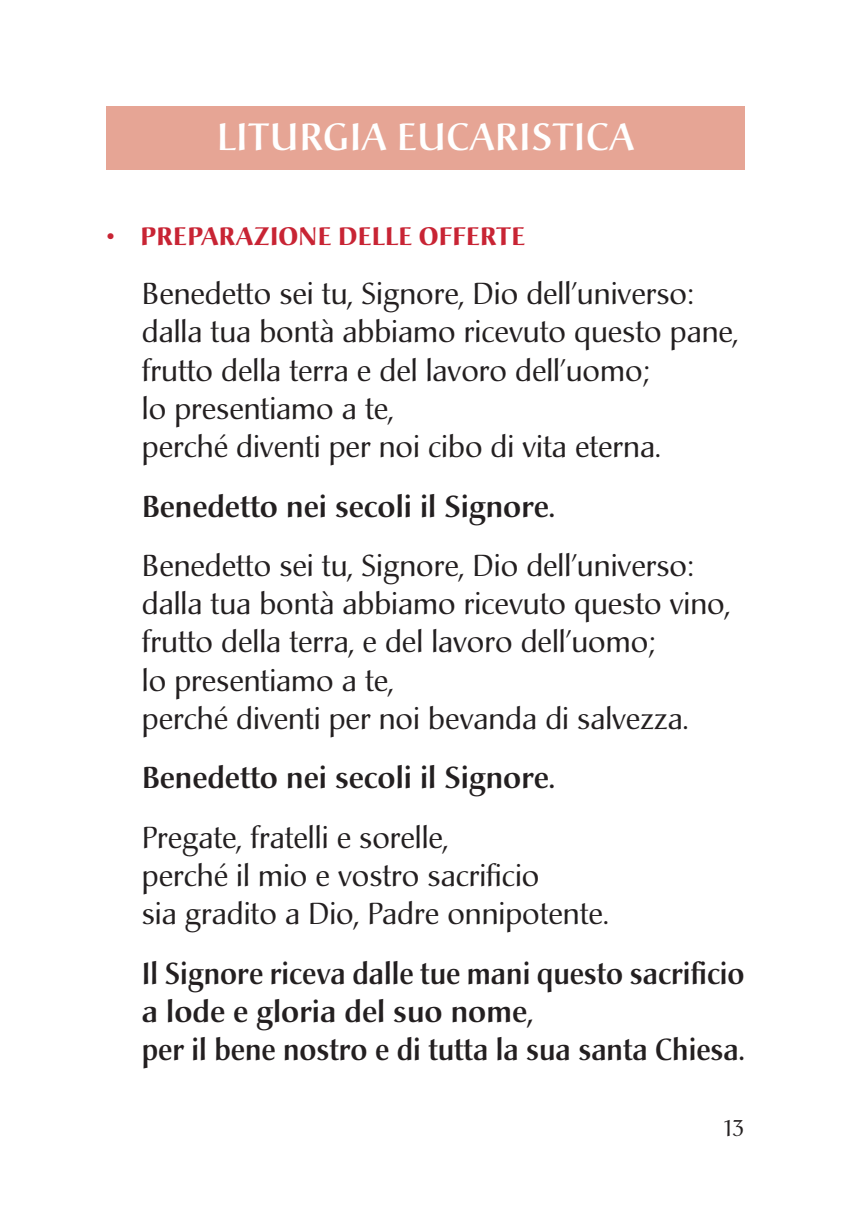
<style>
.page{position:relative;width:851px;height:1205px;background:#fff}
.page>*{position:absolute;margin:0;border:0;box-sizing:border-box;transform-origin:0 0}
.t1{font:500 37.5px "Christiana";letter-spacing:.01em;color:#fff}
.t2{font:30px/38.2px "Christiana";color:#231f20}
.t3{font:500 30px "Christiana";color:#231f20;scale:.94 1}
.t4{font:500 30px "Christiana";color:#231f20}
.t5{font:700 25px "Christiana";letter-spacing:.02em;color:#c82434}
.t6{font:22.5px "Christiana";color:#231f20}
</style>
<div class="page">
<div style="left:106px;top:106px;width:638px;height:64px;background:#e6a595"></div>
<p class="t1" style="left:217px;top:121px;width:418px">LITURGIA EUCARISTICA</p>
<p class="t5" style="left:106px;top:225px;width:420px">• PREPARAZIONE DELLE OFFERTE</p>
<p class="t2" style="left:142px;top:278px;width:553px">Benedetto sei tu, Signore, Dio dell’universo:</p>
<p class="t2" style="left:142px;top:316px;width:598px">dalla tua bontà abbiamo ricevuto questo pane,</p>
<p class="t2" style="left:142px;top:354px;width:509px">frutto della terra e del lavoro dell’uomo;</p>
<p class="t2" style="left:142px;top:392px;width:520px">lo presentiamo a te,<br>perché diventi per noi cibo di vita eterna.</p>
<p class="t4" style="left:142px;top:493px;width:415px">Benedetto nei secoli il Signore.</p>
<p class="t2" style="left:142px;top:549px;width:553px">Benedetto sei tu, Signore, Dio dell’universo:</p>
<p class="t2" style="left:142px;top:588px;width:590px">dalla tua bontà abbiamo ricevuto questo vino,</p>
<p class="t2" style="left:142px;top:626px;width:514px">frutto della terra, e del lavoro dell’uomo;</p>
<p class="t2" style="left:142px;top:664px;width:548px">lo presentiamo a te,<br>perché diventi per noi bevanda di salvezza.</p>
<p class="t4" style="left:142px;top:765px;width:415px">Benedetto nei secoli il Signore.</p>
<p class="t2" style="left:142px;top:821px;width:308px">Pregate, fratelli e sorelle,</p>
<p class="t2" style="left:142px;top:859px;width:399px">perché il mio e vostro sacrificio</p>
<p class="t2" style="left:142px;top:897px;width:468px">sia gradito a Dio, Padre onnipotente.</p>
<p class="t3" style="left:142px;top:960px;width:642px">Il Signore riceva dalle tue mani questo sacrificio</p>
<p class="t4" style="left:142px;top:998px;width:393px">a lode e gloria del suo nome,</p>
<p class="t3" style="left:142px;top:1037px;width:642px">per il bene nostro e di tutta la sua santa Chiesa.</p>
<p class="t6" style="left:722px;top:1118px;width:24px">13</p>
</div>
